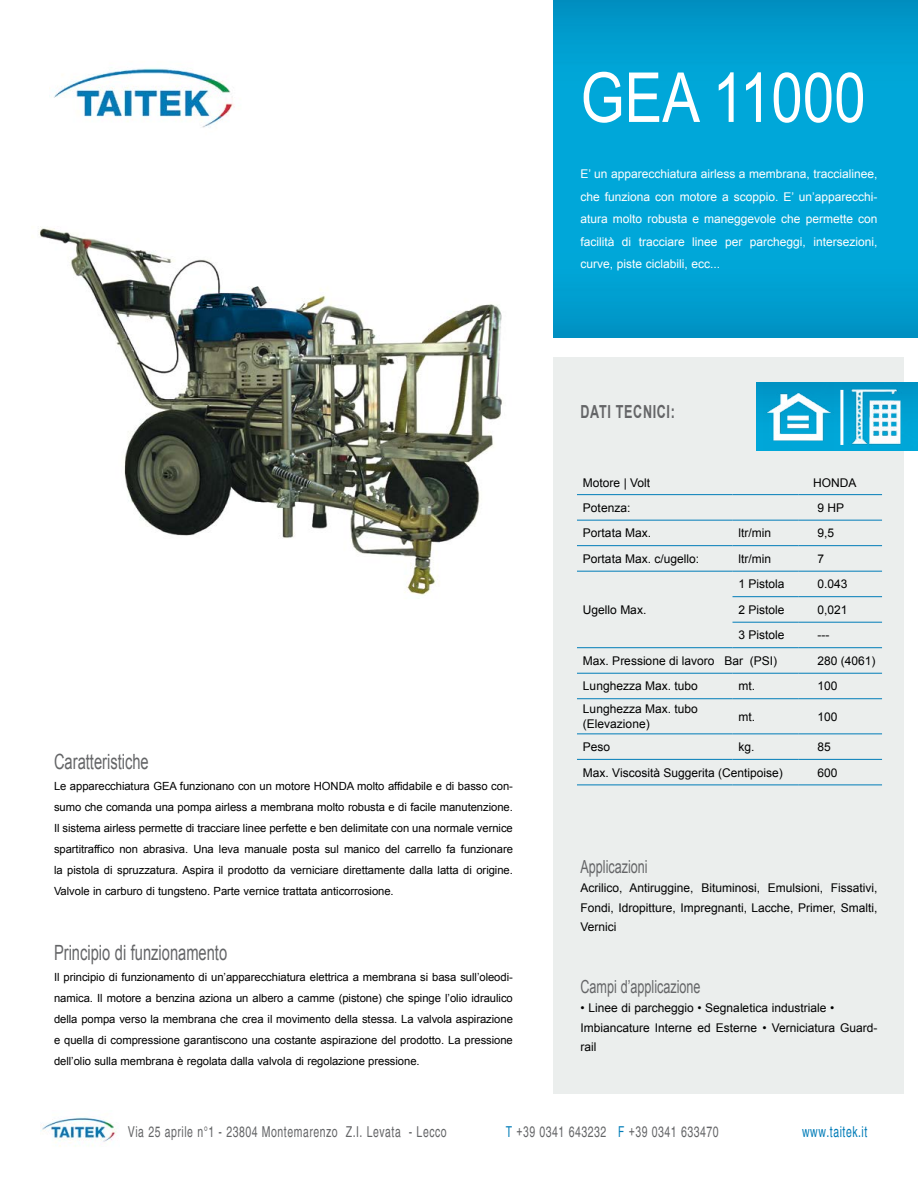
<style>
.page{position:relative;width:918px;height:1188px;background:#fff}
.page>*{position:absolute;margin:0;border:0;box-sizing:border-box;transform-origin:0 0}
.t1{font:69px "Arial Narrow";color:#fff}
.t2{font:21px "Arial";color:#646567;scale:.7 1}
.t3{font:18px "Arial";color:#646567;scale:.7 1}
.t4{font:700 18px "Arial";letter-spacing:.05em;color:#646567;scale:.7 1}
.t5{font:15px "Helvetica";letter-spacing:.05em;color:#646567;scale:.7 1}
.t6{font:15px "Helvetica";letter-spacing:.05em;color:#007cb8;scale:.7 1}
.t7{font:12px/19.5px "Arial";color:#000}
.t8{font:12px/22.5px "Arial";color:#fff;text-align:justify}
.t9{font:11.25px/21px "Arial";letter-spacing:-.005em;color:#000;text-align:justify}
.s1{font-family:"Arial";color:#007cb8}
.s2{font-family:"Arial"}
</style>
<div class="page">
<img style="left:554px;top:0;width:364px;height:338px">
<img style="left:41px;top:1117px;width:76px;height:30px">
<img style="left:39px;top:227px;width:463px;height:368px">
<div style="left:554px;top:357px;width:350px;height:737px;background:#ebeeed"></div>
<hr style="left:799px;top:494px;width:83px;height:1px;background:#007cb8">
<hr style="left:799px;top:520px;width:83px;height:1px;background:#007cb8">
<hr style="left:799px;top:545px;width:83px;height:1px;background:#007cb8">
<hr style="left:799px;top:571px;width:83px;height:1px;background:#007cb8">
<hr style="left:799px;top:596px;width:83px;height:1px;background:#007cb8">
<hr style="left:799px;top:622px;width:83px;height:1px;background:#007cb8">
<hr style="left:799px;top:647px;width:83px;height:1px;background:#007cb8">
<hr style="left:799px;top:673px;width:83px;height:1px;background:#007cb8">
<hr style="left:799px;top:698px;width:83px;height:1px;background:#007cb8">
<hr style="left:799px;top:733px;width:83px;height:1px;background:#007cb8">
<hr style="left:799px;top:759px;width:83px;height:1px;background:#007cb8">
<hr style="left:799px;top:785px;width:83px;height:1px;background:#007cb8">
<hr style="left:577px;top:494px;width:156px;height:1px;background:#007cb8">
<hr style="left:733px;top:494px;width:66px;height:1px;background:#007cb8">
<hr style="left:577px;top:520px;width:156px;height:1px;background:#007cb8">
<hr style="left:733px;top:520px;width:66px;height:1px;background:#007cb8">
<hr style="left:577px;top:545px;width:156px;height:1px;background:#007cb8">
<hr style="left:733px;top:545px;width:66px;height:1px;background:#007cb8">
<hr style="left:577px;top:571px;width:156px;height:1px;background:#007cb8">
<hr style="left:733px;top:571px;width:66px;height:1px;background:#007cb8">
<hr style="left:733px;top:596px;width:66px;height:1px;background:#007cb8">
<hr style="left:733px;top:622px;width:66px;height:1px;background:#007cb8">
<hr style="left:577px;top:647px;width:156px;height:1px;background:#007cb8">
<hr style="left:733px;top:647px;width:66px;height:1px;background:#007cb8">
<hr style="left:577px;top:673px;width:156px;height:1px;background:#007cb8">
<hr style="left:733px;top:673px;width:66px;height:1px;background:#007cb8">
<hr style="left:577px;top:698px;width:156px;height:1px;background:#007cb8">
<hr style="left:733px;top:698px;width:66px;height:1px;background:#007cb8">
<hr style="left:577px;top:733px;width:156px;height:1px;background:#007cb8">
<hr style="left:733px;top:733px;width:66px;height:1px;background:#007cb8">
<hr style="left:577px;top:759px;width:156px;height:1px;background:#007cb8">
<hr style="left:733px;top:759px;width:66px;height:1px;background:#007cb8">
<hr style="left:577px;top:785px;width:156px;height:1px;background:#007cb8">
<hr style="left:733px;top:785px;width:66px;height:1px;background:#007cb8">
<img style="left:49px;top:68px;width:185px;height:60px">
<img style="left:756px;top:382px;width:162px;height:69px">
<img style="left:764px;top:382px;width:70px;height:67px">
<img style="left:842px;top:382px;width:71px;height:69px">
<hr style="left:840px;top:390px;width:3px;height:55px;background:#fff">
<h1 class="t1" style="left:581px;top:47px;width:287px">GEA 11000</h1>
<p class="t8" style="left:581px;top:163px;width:298px">E’ un apparecchiatura airless a membrana, traccialinee, che funziona con motore a scoppio. E’ un’apparecchi&shy;atura molto robusta e maneggevole che permette con facilità di tracciare linee per parcheggi, intersezioni, curve, piste ciclabili, ecc...</p>
<h2 class="t2" style="left:54px;top:748px;width:137px">Caratteristiche</h2>
<p class="t9" style="left:54px;top:776px;width:460px">Le apparecchiatura GEA funzionano con un motore HONDA molto affidabile e di basso con&shy;sumo che comanda una pompa airless a membrana molto robusta e di facile manutenzione.<br>Il sistema airless permette di tracciare linee perfette e ben delimitate con una normale vernice spartitraffico non abrasiva. Una leva manuale posta sul manico del carrello fa funzionare la pistola di spruzzatura. Aspira il prodotto da verniciare direttamente dalla latta di origine.<br>Valvole in carburo di tungsteno. Parte vernice trattata anticorrosione.</p>
<h2 class="t2" style="left:54px;top:939px;width:249px">Principio di funzionamento</h2>
<p class="t9" style="left:54px;top:966px;width:460px">Il principio di funzionamento di un’apparecchiatura elettrica a membrana si basa sull’oleodi&shy;namica. Il motore a benzina aziona un albero a camme (pistone) che spinge l’olio idraulico della pompa verso la membrana che crea il movimento della stessa. La valvola aspirazione e quella di compressione garantiscono una costante aspirazione del prodotto. La pressione dell’olio sulla membrana è regolata dalla valvola di regolazione pressione.</p>
<h3 class="t4" style="left:581px;top:400px;width:136px">DATI TECNICI:</h3>
<p class="t7" style="left:583px;top:473px;width:69px">Motore | Volt</p>
<p class="t7" style="left:813px;top:473px;width:45px">HONDA</p>
<p class="t7" style="left:583px;top:498px;width:49px">Potenza:</p>
<p class="t7" style="left:818px;top:498px;width:28px">9 HP</p>
<p class="t7" style="left:583px;top:523px;width:70px">Portata Max.</p>
<p class="t7" style="left:739px;top:523px;width:34px">ltr/min</p>
<p class="t7" style="left:818px;top:523px;width:18px">9,5</p>
<p class="t7" style="left:583px;top:549px;width:118px">Portata Max. c/ugello:</p>
<p class="t7" style="left:739px;top:549px;width:34px">ltr/min</p>
<p class="t7" style="left:818px;top:549px;width:8px">7</p>
<p class="t7" style="left:739px;top:574px;width:48px">1 Pistola</p>
<p class="t7" style="left:818px;top:574px;width:32px">0.043</p>
<p class="t7" style="left:583px;top:600px;width:65px">Ugello Max.</p>
<p class="t7" style="left:739px;top:600px;width:48px">2 Pistole</p>
<p class="t7" style="left:818px;top:600px;width:32px">0,021</p>
<p class="t7" style="left:739px;top:625px;width:48px">3 Pistole</p>
<p class="t7" style="left:818px;top:625px;width:13px">---</p>
<p class="t7" style="left:583px;top:651px;width:196px">Max. Pressione di lavoro Bar (PSI)</p>
<p class="t7" style="left:818px;top:651px;width:60px">280 (4061)</p>
<p class="t7" style="left:583px;top:677px;width:116px">Lunghezza Max. tubo</p>
<p class="t7" style="left:739px;top:677px;width:18px">mt.</p>
<p class="t7" style="left:818px;top:677px;width:22px">100</p>
<p class="t7" style="left:583px;top:702px;width:116px;line-height:14.4px">Lunghezza Max. tubo (Elevazione)</p>
<p class="t7" style="left:739px;top:707px;width:18px">mt.</p>
<p class="t7" style="left:818px;top:707px;width:22px">100</p>
<p class="t7" style="left:583px;top:737px;width:29px">Peso</p>
<p class="t7" style="left:739px;top:737px;width:18px">kg.</p>
<p class="t7" style="left:818px;top:737px;width:15px">85</p>
<p class="t7" style="left:583px;top:763px;width:201px">Max. Viscosità Suggerita (Centipoise)</p>
<p class="t7" style="left:818px;top:763px;width:22px">600</p>
<h3 class="t3" style="left:581px;top:854px;width:98px">Applicazioni</h3>
<p class="t7" style="left:581px;top:878px;width:298px;text-align:justify">Acrilico, Antiruggine, Bituminosi, Emulsioni, Fissativi, Fondi, Idropitture, Impregnanti, Lacche, Primer, Smalti, Vernici</p>
<h3 class="t3" style="left:581px;top:974px;width:173px">Campi d’applicazione</h3>
<p class="t7" style="left:581px;top:998px;width:298px">• Linee di parcheggio • Segnaletica industriale •<br>Imbiancature Interne ed Esterne • Verniciatura Guard&shy;rail</p>
<h3 class="t5" style="left:128px;top:1123px;width:457px">Via 25 aprile n°1 - 23804 Montemarenzo Z.I. Levata - Lecco</h3>
<h3 class="t5" style="left:506px;top:1123px;width:306px"><span class="s1">T</span> <span class="s2">+39</span> 0341 643232 <span class="s1">F</span> <span class="s2">+39</span> 0341 633470</h3>
<h3 class="t6" style="left:802px;top:1123px;width:95px">www.taitek.it</h3>
</div>
